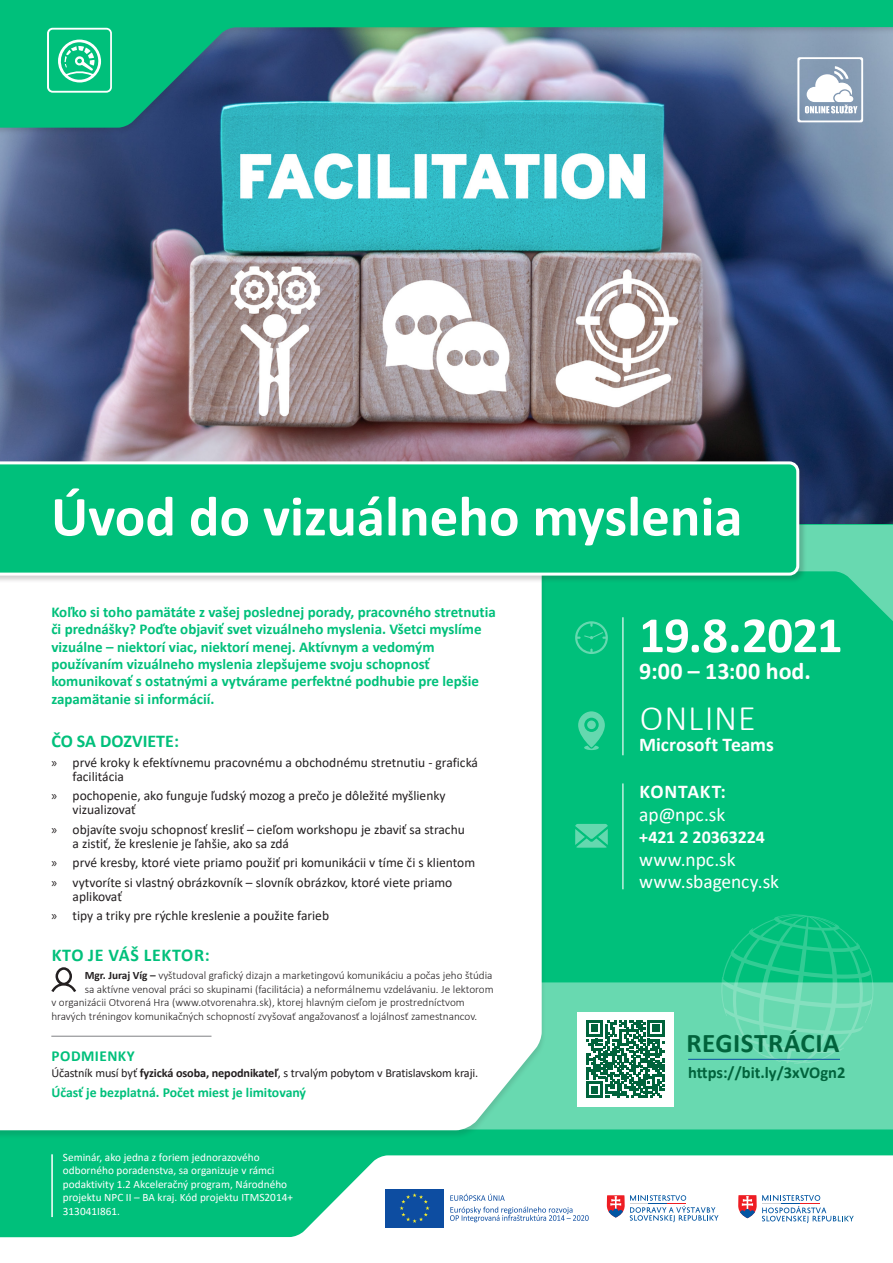
<style>
.page{position:relative;width:893px;height:1263px;background:#fff}
.page>*{position:absolute;margin:0;border:0;box-sizing:border-box;transform-origin:0 0}
.t1{font:700 57px "Calibri";color:#fff}
.t2{font:700 51px "Calibri";letter-spacing:-.015em;color:#fff}
.t3{font:300 36px "Calibri";letter-spacing:.02em;color:#fff}
.t4{font:700 27px "Calibri";letter-spacing:.02em;color:#01633c}
.t5{font:700 24px "Calibri";color:#fff}
.t6{font:19.5px "Calibri";letter-spacing:-.005em;color:#fff}
.t7{font:700 19.5px "Calibri";color:#fff}
.t8{font:700 19.5px "Calibri";letter-spacing:.04em;color:#fff}
.t9{font:700 18px "Calibri";letter-spacing:.04em;color:#00c07b}
.t10{font:700 18px "Calibri";letter-spacing:-.005em;color:#fff}
.t11{font:700 18px "Calibri";color:#00c07b}
.t12{font:700 16.5px "Calibri";color:#01633c}
.t13{font:700 15.3px "Calibri";letter-spacing:.03em;color:#00c07b}
.t14{font:700 15px/17.4px "Calibri";color:#00c07b}
.t15{font:700 13.8px "Calibri";color:#00c07b}
.t16{font:13.5px/14px "Calibri";color:#231f20}
.t17{font:12.3px "Calibri";letter-spacing:-.01em;color:#231f20}
.t18{font:300 11.25px "Calibri";color:#231f20}
.t19{font:11.25px/13.5px "Calibri";color:#fff}
.s1{font-family:"Myriad Pro"}
.s2{font-weight:700}
</style>
<div class="page">
<img style="left:0;top:135px;width:893px;height:390px">
<div style="left:0;top:525px;width:893px;height:738px;background:#00c07b"></div>
<svg style="left:0;top:1155px;width:893px;height:108px;fill:#fff"></svg>
<div style="left:546px;top:982px;width:347px;height:147px;background:#68d9b0"></div>
<svg style="left:623px;top:525px;width:270px;height:146px"></svg>
<div style="left:0;top:0;width:893px;height:135px;background:#231f20;opacity:.16"></div>
<svg style="left:0;top:0;width:893px;height:128px;background:#449e97"></svg>
<svg style="left:450px;top:1194px;width:55px;height:7px"></svg>
<svg style="left:450px;top:1207px;width:139px;height:15px;background:#cddaeb"></svg>
<div style="left:385px;top:1189px;width:59px;height:38px;background:#0d4da1"></div>
<svg style="left:400px;top:1193px;width:30px;height:30px"></svg>
<svg style="left:607px;top:1195px;width:111px;height:27px;background:#d1d0dd"></svg>
<svg style="left:738px;top:1195px;width:116px;height:28px;background:#d4d2df"></svg>
<hr style="left:51px;top:1154px;width:2px;height:63px;background:#fff">
<div style="left:0;top:545px;width:546px;height:594px;background:#231f20;opacity:.13"></div>
<div style="left:0;top:583px;width:542px;height:547px;background:#fff"></div>
<svg style="left:721px;top:914px;width:153px;height:150px"></svg>
<svg style="left:575px;top:621px;width:33px;height:33px"></svg>
<svg style="left:578px;top:711px;width:27px;height:39px"></svg>
<hr style="left:622px;top:617px;width:1px;height:138px;background:#fff">
<svg style="left:575px;top:824px;width:33px;height:24px"></svg>
<hr style="left:622px;top:783px;width:1px;height:106px;background:#fff">
<svg style="left:51px;top:967px;width:25px;height:25px"></svg>
<hr style="left:688px;top:1059px;width:152px;height:1px;background:#0d50a1">
<div style="left:577px;top:1012px;width:97px;height:94px;background:#fff"></div>
<svg style="left:586px;top:1020px;width:78px;height:78px"></svg>
<div style="left:0;top:460px;width:807px;height:123px;background:#231f20;opacity:.21"></div>
<svg style="left:0;top:461px;width:799px;height:115px"></svg>
<svg style="left:47px;top:28px;width:65px;height:65px"></svg>
<hr style="left:51px;top:1036px;width:160px;height:1px;background:#808285">
<svg style="left:797px;top:57px;width:66px;height:65px"></svg>
<p class="t1" style="left:51px;top:476px;width:693px">Úvod do vizuálneho myslenia</p>
<p class="t14" style="left:51px;top:603px;width:446px">Koľko si toho pamätáte z vašej poslednej porady, pracovného stretnutia či prednášky? Poďte objaviť svet vizuálneho myslenia. Všetci myslíme vizuálne – niektorí viac, niektorí menej. Aktívnym a vedomým používaním vizuálneho myslenia zlepšujeme svoju schopnosť komunikovať s ostatnými a vytvárame perfektné podhubie pre lepšie zapamätanie si informácií.</p>
<p class="t11" style="left:51px;top:729px;width:129px">ČO SA DOZVIETE:</p>
<p class="t16" style="left:73px;top:755px;width:407px;text-indent:-21px"><span class="s1">»</span> prvé kroky k efektívnemu pracovnému a obchodnému stretnutiu - grafická facilitácia</p>
<p class="t16" style="left:73px;top:788px;width:375px;text-indent:-21px"><span class="s1">»</span> pochopenie, ako funguje ľudský mozog a prečo je dôležité myšlienky vizualizovať</p>
<p class="t16" style="left:73px;top:822px;width:394px;text-indent:-21px"><span class="s1">»</span> objavíte svoju schopnosť kresliť – cieľom workshopu je zbaviť sa strachu a zistiť, že kreslenie je ľahšie, ako sa zdá</p>
<p class="t16" style="left:51px;top:855px;width:425px"><span class="s1">»</span> prvé kresby, ktoré viete priamo použiť pri komunikácii v tíme či s klientom</p>
<p class="t16" style="left:73px;top:875px;width:381px;text-indent:-21px"><span class="s1">»</span> vytvoríte si vlastný obrázkovník – slovník obrázkov, ktoré viete priamo aplikovať</p>
<p class="t16" style="left:51px;top:908px;width:279px"><span class="s1">»</span> tipy a triky pre rýchle kreslenie a použite farieb</p>
<p class="t9" style="left:52px;top:943px;width:159px">KTO JE VÁŠ LEKTOR:</p>
<p class="t18" style="left:85px;top:968px;width:409px"><span class="s2">Mgr. Juraj Víg –</span> vyštudoval grafický dizajn a marketingovú komunikáciu a počas jeho štúdia</p>
<p class="t18" style="left:85px;top:982px;width:410px">sa aktívne venoval práci so skupinami (facilitácia) a neformálnemu vzdelávaniu. Je lektorom</p>
<p class="t18" style="left:51px;top:995px;width:415px">v organizácii Otvorená Hra (www.otvorenahra.sk), ktorej hlavným cieľom je prostredníctvom</p>
<p class="t18" style="left:51px;top:1009px;width:427px">hravých tréningov komunikačných schopností zvyšovať angažovanosť a lojálnosť zamestnancov.</p>
<p class="t13" style="left:52px;top:1045px;width:85px">PODMIENKY</p>
<p class="t17" style="left:51px;top:1065px;width:428px">Účastník musí byť <span class="s2">fyzická osoba, nepodnikateľ</span>, s trvalým pobytom v Bratislavskom kraji.</p>
<p class="t15" style="left:51px;top:1082px;width:256px">Účasť je bezplatná. Počet miest je limitovaný</p>
<p class="t19" style="left:63px;top:1150px;width:232px">Seminár, ako jedna z foriem jednorazového odborného poradenstva, sa organizuje v rámci podaktivity 1.2 Akceleračný program, Národného projektu NPC II – BA kraj. Kód projektu ITMS2014+ 313041I861.</p>
<p class="t2" style="left:639px;top:599px;width:205px">19.8.2021</p>
<p class="t5" style="left:639px;top:654px;width:173px">9:00 – 13:00 hod.</p>
<p class="t3" style="left:640px;top:696px;width:117px">ONLINE</p>
<p class="t7" style="left:639px;top:731px;width:136px">Microsoft Teams</p>
<p class="t8" style="left:640px;top:778px;width:88px">KONTAKT:</p>
<p class="t6" style="left:639px;top:800px;width:88px">ap@npc.sk</p>
<p class="t10" style="left:639px;top:824px;width:127px">+421 2 20363224</p>
<p class="t6" style="left:639px;top:845px;width:98px">www.npc.sk</p>
<p class="t6" style="left:639px;top:868px;width:141px">www.sbagency.sk</p>
<p class="t4" style="left:687px;top:1023px;width:154px">REGISTRÁCIA</p>
<p class="t12" style="left:688px;top:1061px;width:159px">https://bit.ly/3xVOgn2</p>
</div>
